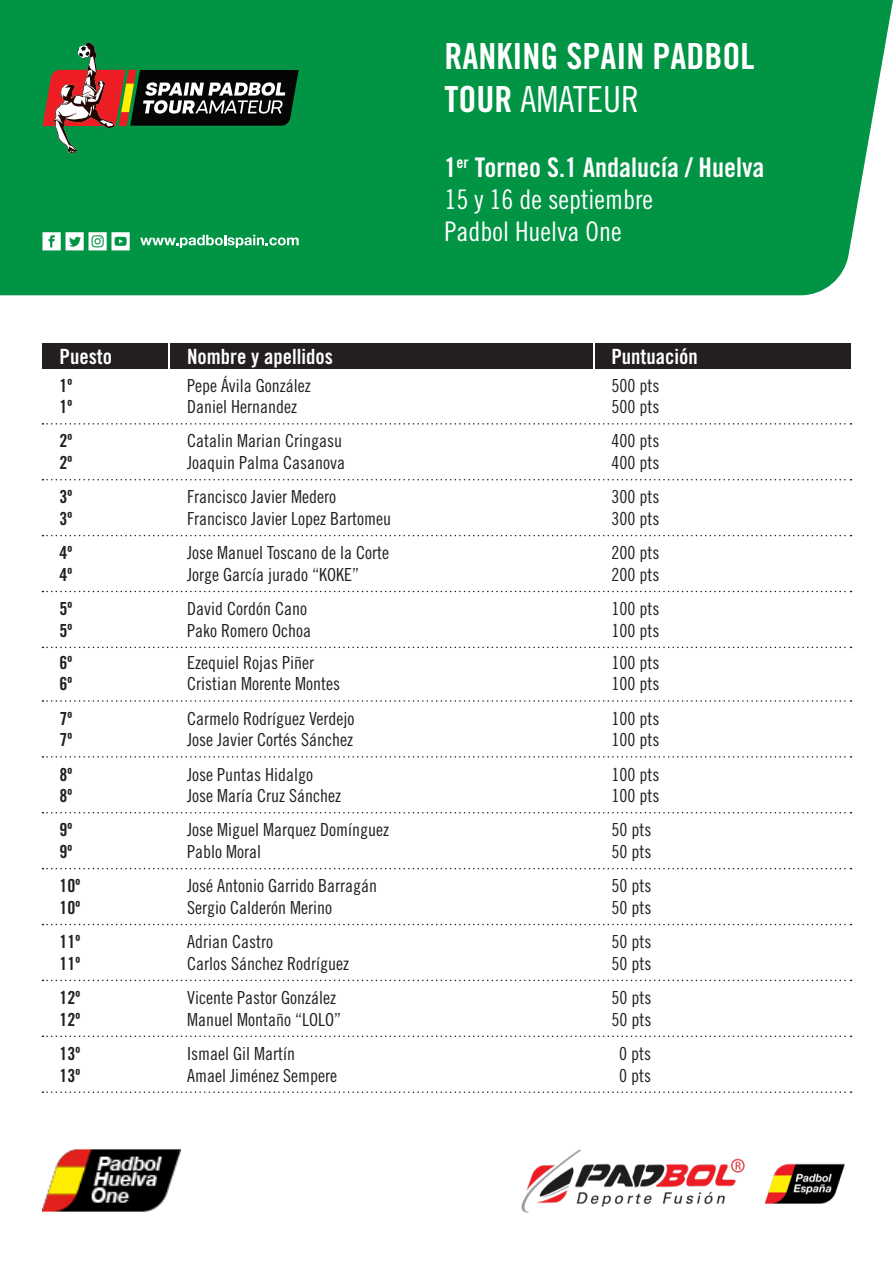
<style>
.page{position:relative;width:893px;height:1263px;background:#fff}
.page>*{position:absolute;margin:0;border:0;box-sizing:border-box;transform-origin:0 0}
.t1{font:36px "Trade Gothic LT Std Bd Cn 20";color:#fff}
.t2{font:36px "Trade Gothic LT Std Cn 18";color:#fff}
.t3{font:27px "Trade Gothic LT Std Cn 18";color:#fff}
.t4{font:27px "Trade Gothic LT Std Bd Cn 20";color:#fff}
.t5{font:21px "Trade Gothic LT Std Bd Cn 20";color:#fff}
.t6{font:18px "Trade Gothic LT Std Cn 18";color:#231f20}
.t7{font:18px "Trade Gothic LT Std Bd Cn 20";color:#231f20}
.s1{font-family:"Trade Gothic LT Std Bd Cn 20"}
</style>
<div class="page">
<div style="left:0;top:0;width:893px;height:295px;background:#009444"></div>
<svg style="left:43px;top:42px;width:256px;height:111px;background:#366d42"></svg>
<svg style="left:43px;top:232px;width:87px;height:18px"></svg>
<svg style="left:140px;top:235px;width:159px;height:13px"></svg>
<div style="left:43px;top:343px;width:125px;height:26px;background:#231f20"></div>
<div style="left:595px;top:343px;width:255px;height:26px;background:#231f20"></div>
<div style="left:171px;top:343px;width:422px;height:26px;background:#231f20"></div>
<svg style="left:43px;top:423px;width:808px;height:2px"></svg>
<svg style="left:43px;top:479px;width:808px;height:1px"></svg>
<svg style="left:43px;top:535px;width:808px;height:1px"></svg>
<svg style="left:43px;top:591px;width:808px;height:1px"></svg>
<svg style="left:43px;top:647px;width:808px;height:1px"></svg>
<svg style="left:43px;top:700px;width:808px;height:2px"></svg>
<svg style="left:43px;top:756px;width:808px;height:2px"></svg>
<svg style="left:43px;top:812px;width:808px;height:1px"></svg>
<svg style="left:43px;top:868px;width:808px;height:1px"></svg>
<svg style="left:43px;top:924px;width:808px;height:1px"></svg>
<svg style="left:43px;top:980px;width:808px;height:1px"></svg>
<svg style="left:43px;top:1035px;width:808px;height:2px"></svg>
<svg style="left:43px;top:1091px;width:808px;height:2px"></svg>
<img style="left:43px;top:1149px;width:138px;height:63px">
<img style="left:521px;top:1149px;width:324px;height:64px">
<p class="t5" style="left:60px;top:343px;width:54px">Puesto</p>
<p class="t7" style="left:60px;top:374px;width:14px">1º</p>
<p class="t7" style="left:60px;top:396px;width:14px">1º</p>
<p class="t7" style="left:60px;top:430px;width:14px">2º</p>
<p class="t7" style="left:60px;top:452px;width:14px">2º</p>
<p class="t7" style="left:60px;top:486px;width:14px">3º</p>
<p class="t7" style="left:60px;top:508px;width:14px">3º</p>
<p class="t7" style="left:60px;top:542px;width:14px">4º</p>
<p class="t7" style="left:60px;top:563px;width:14px">4º</p>
<p class="t7" style="left:60px;top:598px;width:14px">5º</p>
<p class="t7" style="left:60px;top:619px;width:14px">5º</p>
<p class="t7" style="left:60px;top:651px;width:14px">6º</p>
<p class="t7" style="left:60px;top:673px;width:14px">6º</p>
<p class="t7" style="left:60px;top:707px;width:14px">7º</p>
<p class="t7" style="left:60px;top:729px;width:14px">7º</p>
<p class="t7" style="left:60px;top:763px;width:14px">8º</p>
<p class="t7" style="left:60px;top:785px;width:14px">8º</p>
<p class="t7" style="left:60px;top:819px;width:14px">9º</p>
<p class="t7" style="left:60px;top:841px;width:14px">9º</p>
<p class="t7" style="left:60px;top:875px;width:22px">10º</p>
<p class="t7" style="left:60px;top:896px;width:22px">10º</p>
<p class="t7" style="left:60px;top:931px;width:22px">11º</p>
<p class="t7" style="left:60px;top:952px;width:22px">11º</p>
<p class="t7" style="left:60px;top:987px;width:22px">12º</p>
<p class="t7" style="left:60px;top:1008px;width:22px">12º</p>
<p class="t7" style="left:60px;top:1042px;width:22px">13º</p>
<p class="t7" style="left:60px;top:1064px;width:22px">13º</p>
<p class="t5" style="left:187px;top:343px;width:147px">Nombre y apellidos</p>
<p class="t6" style="left:187px;top:374px;width:125px">Pepe Ávila González</p>
<p class="t6" style="left:187px;top:396px;width:111px">Daniel Hernandez</p>
<p class="t6" style="left:187px;top:430px;width:156px">Catalin Marian Cringasu</p>
<p class="t6" style="left:187px;top:452px;width:159px">Joaquin Palma Casanova</p>
<p class="t6" style="left:187px;top:486px;width:150px">Francisco Javier Medero</p>
<p class="t6" style="left:187px;top:508px;width:205px">Francisco Javier Lopez Bartomeu</p>
<p class="t6" style="left:187px;top:542px;width:203px">Jose Manuel Toscano de la Corte</p>
<p class="t6" style="left:187px;top:564px;width:173px">Jorge García jurado “KOKE”</p>
<p class="t6" style="left:187px;top:598px;width:121px">David Cordón Cano</p>
<p class="t6" style="left:187px;top:620px;width:125px">Pako Romero Ochoa</p>
<p class="t6" style="left:187px;top:652px;width:128px">Ezequiel Rojas Piñer</p>
<p class="t6" style="left:187px;top:673px;width:154px">Cristian Morente Montes</p>
<p class="t6" style="left:187px;top:707px;width:169px">Carmelo Rodríguez Verdejo</p>
<p class="t6" style="left:187px;top:729px;width:167px">Jose Javier Cortés Sánchez</p>
<p class="t6" style="left:187px;top:763px;width:127px">Jose Puntas Hidalgo</p>
<p class="t6" style="left:187px;top:785px;width:155px">Jose María Cruz Sánchez</p>
<p class="t6" style="left:187px;top:819px;width:203px">Jose Miguel Marquez Domínguez</p>
<p class="t6" style="left:187px;top:841px;width:75px">Pablo Moral</p>
<p class="t6" style="left:187px;top:875px;width:191px">José Antonio Garrido Barragán</p>
<p class="t6" style="left:187px;top:897px;width:146px">Sergio Calderón Merino</p>
<p class="t6" style="left:187px;top:931px;width:87px">Adrian Castro</p>
<p class="t6" style="left:187px;top:953px;width:163px">Carlos Sánchez Rodríguez</p>
<p class="t6" style="left:187px;top:987px;width:150px">Vicente Pastor González</p>
<p class="t6" style="left:187px;top:1008px;width:155px">Manuel Montaño “LOLO”</p>
<p class="t6" style="left:187px;top:1043px;width:109px">Ismael Gil Martín</p>
<p class="t6" style="left:187px;top:1064px;width:151px">Amael Jiménez Sempere</p>
<p class="t1" style="left:445px;top:34px;width:311px">RANKING SPAIN PADBOL</p>
<p class="t2" style="left:445px;top:78px;width:196px"><span class="s1">TOUR</span> AMATEUR</p>
<p class="t4" style="left:445px;top:150px;width:321px">1<sup>er</sup> Torneo S.1 Andalucía / Huelva</p>
<p class="t3" style="left:445px;top:183px;width:210px">15 y 16 de septiembre</p>
<p class="t3" style="left:445px;top:216px;width:178px">Padbol Huelva One</p>
<p class="t5" style="left:611px;top:343px;width:88px">Puntuación</p>
<p class="t6" style="left:611px;top:374px;width:49px">500 pts</p>
<p class="t6" style="left:611px;top:396px;width:49px">500 pts</p>
<p class="t6" style="left:611px;top:430px;width:49px">400 pts</p>
<p class="t6" style="left:611px;top:452px;width:49px">400 pts</p>
<p class="t6" style="left:611px;top:486px;width:49px">300 pts</p>
<p class="t6" style="left:611px;top:508px;width:49px">300 pts</p>
<p class="t6" style="left:611px;top:542px;width:49px">200 pts</p>
<p class="t6" style="left:611px;top:564px;width:49px">200 pts</p>
<p class="t6" style="left:611px;top:598px;width:49px">100 pts</p>
<p class="t6" style="left:611px;top:620px;width:49px">100 pts</p>
<p class="t6" style="left:611px;top:652px;width:49px">100 pts</p>
<p class="t6" style="left:611px;top:673px;width:49px">100 pts</p>
<p class="t6" style="left:611px;top:707px;width:49px">100 pts</p>
<p class="t6" style="left:611px;top:729px;width:49px">100 pts</p>
<p class="t6" style="left:611px;top:763px;width:49px">100 pts</p>
<p class="t6" style="left:611px;top:785px;width:49px">100 pts</p>
<p class="t6" style="left:611px;top:819px;width:41px">50 pts</p>
<p class="t6" style="left:611px;top:841px;width:41px">50 pts</p>
<p class="t6" style="left:611px;top:875px;width:41px">50 pts</p>
<p class="t6" style="left:611px;top:897px;width:41px">50 pts</p>
<p class="t6" style="left:611px;top:931px;width:41px">50 pts</p>
<p class="t6" style="left:611px;top:953px;width:41px">50 pts</p>
<p class="t6" style="left:611px;top:987px;width:41px">50 pts</p>
<p class="t6" style="left:611px;top:1008px;width:41px">50 pts</p>
<p class="t6" style="left:619px;top:1043px;width:33px">0 pts</p>
<p class="t6" style="left:619px;top:1064px;width:33px">0 pts</p>
</div>
